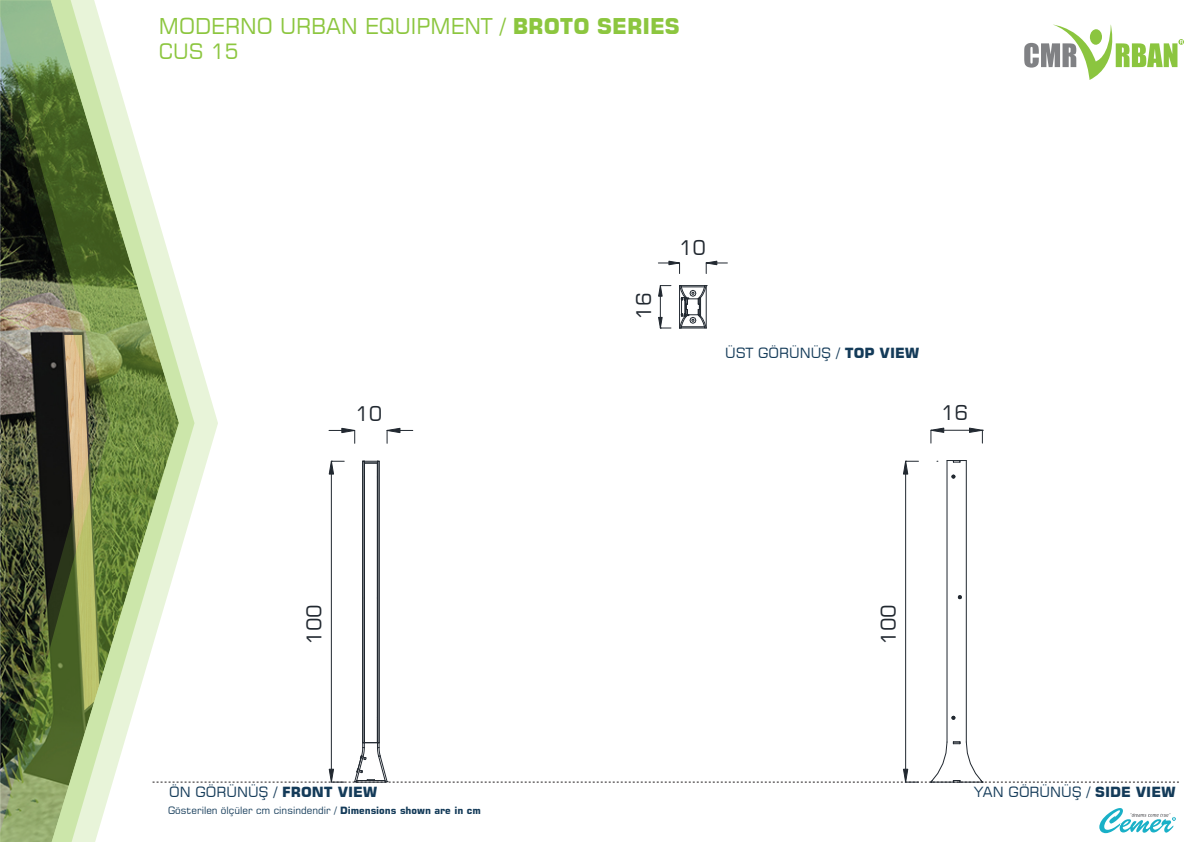
<style>
.page{position:relative;width:1191px;height:842px;background:#fff}
.page>*{position:absolute;margin:0;border:0;box-sizing:border-box;transform-origin:0 0}
.t1{font:21.7px "Square 721 BT";color:#8cc63f}
.t2{font:21px "Square 721 BT";color:#8cc63f}
.t3{font:20.1px "Square 721 BT";color:#212830}
.t4{font:14px "Square 721 BT";color:#143b59}
.t5{font:10px "Square 721 BT";color:#143b59}
.s1{font-weight:700}
</style>
<div class="page">
<svg style="left:1099px;top:808px;width:76px;height:25px"></svg>
<svg style="left:1024px;top:24px;width:160px;height:56px"></svg>
<svg style="left:194px;top:342px;width:24px;height:162px"></svg>
<svg style="left:0;top:0;width:194px;height:842px"></svg>
<hr style="left:905px;top:474px;width:1px;height:295px;background:#212830">
<svg style="left:903px;top:460px;width:15px;height:14px"></svg>
<hr style="left:966px;top:460px;width:1px;height:282px;background:#212830">
<svg style="left:947px;top:460px;width:19px;height:3px"></svg>
<hr style="left:946px;top:460px;width:1px;height:282px;background:#212830">
<svg style="left:951px;top:475px;width:4px;height:3px"></svg>
<svg style="left:958px;top:595px;width:3px;height:4px"></svg>
<svg style="left:951px;top:716px;width:4px;height:4px"></svg>
<svg style="left:930px;top:428px;width:54px;height:15px"></svg>
<hr style="left:331px;top:474px;width:1px;height:295px;background:#212830">
<svg style="left:329px;top:460px;width:15px;height:14px"></svg>
<hr style="left:377px;top:461px;width:1px;height:282px;background:#212830">
<hr style="left:379px;top:461px;width:1px;height:282px;background:#212830">
<hr style="left:364px;top:461px;width:1px;height:282px;background:#212830">
<hr style="left:362px;top:461px;width:1px;height:282px;background:#212830">
<svg style="left:363px;top:461px;width:16px;height:3px"></svg>
<svg style="left:329px;top:428px;width:27px;height:15px"></svg>
<svg style="left:151px;top:742px;width:1027px;height:42px"></svg>
<svg style="left:386px;top:428px;width:27px;height:15px"></svg>
<svg style="left:658px;top:261px;width:23px;height:13px"></svg>
<svg style="left:705px;top:261px;width:22px;height:13px"></svg>
<svg style="left:679px;top:285px;width:28px;height:44px"></svg>
<svg style="left:658px;top:285px;width:13px;height:44px"></svg>
<h1 class="t1" style="left:159px;top:13px;width:522px">MODERNO URBAN EQUIPMENT / <span class="s1">BROTO SERIES</span></h1>
<h2 class="t2" style="left:159px;top:38px;width:81px">CUS 15</h2>
<h3 class="t3" style="left:355px;top:401px;width:29px">10</h3>
<h3 class="t3" style="left:301px;top:645px;width:42px;rotate:-90deg">100</h3>
<h3 class="t3" style="left:631px;top:320px;width:29px;rotate:-90deg">16</h3>
<h3 class="t3" style="left:679px;top:235px;width:29px">10</h3>
<p class="t4" style="left:725px;top:344px;width:196px">ÜST GÖRÜNÜŞ / <span class="s1">TOP VIEW</span></p>
<h3 class="t3" style="left:941px;top:400px;width:29px">16</h3>
<h3 class="t3" style="left:875px;top:645px;width:42px;rotate:-90deg">100</h3>
<p class="t4" style="left:169px;top:783px;width:210px">ÖN GÖRÜNÜŞ / <span class="s1">FRONT VIEW</span></p>
<p class="t4" style="left:974px;top:783px;width:203px">YAN GÖRÜNÜŞ / <span class="s1">SIDE VIEW</span></p>
<p class="t5" style="left:168px;top:804px;width:314px">Gösterilen ölçüler cm cinsindendir / <span class="s1">Dimensions shown are in cm</span></p>
</div>
